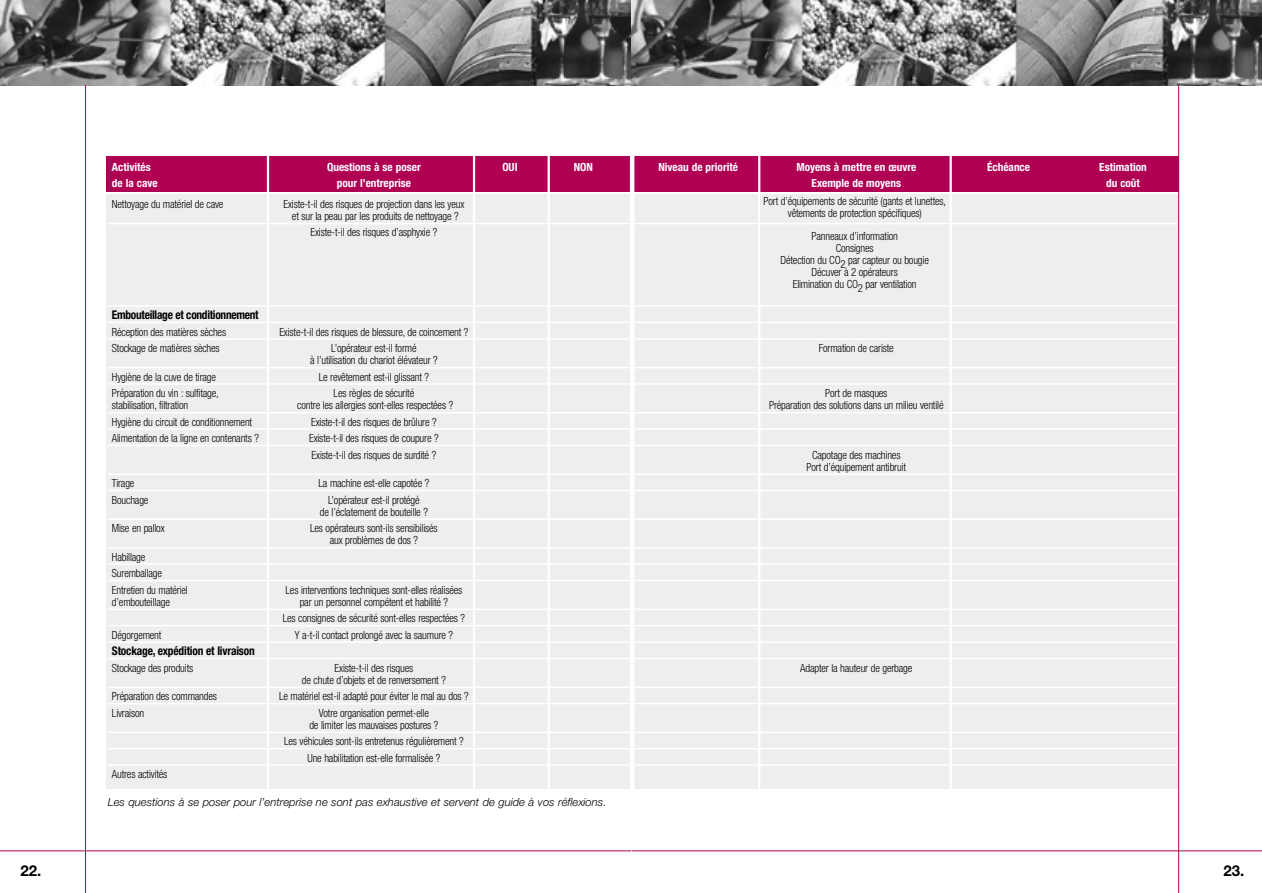
<style>
.page{position:relative;width:1262px;height:893px;background:#fff}
.page>*{position:absolute;margin:0;border:0;box-sizing:border-box;transform-origin:0 0}
.t1{font:700 15px "Helvetica Neue";color:#000}
.t2{font:700 condensed 12px "Helvetica Neue";letter-spacing:-.025em;color:#000;scale:.95 1}
.t3{font:300 condensed 11.25px/12px "Helvetica Neue";letter-spacing:-.015em;color:#000;text-align:center;scale:.95 1}
.t4{font:700 condensed 11.25px "Helvetica Neue";color:#fff}
.t5{font:italic 300 11.25px "Helvetica Neue";color:#000}
</style>
<div class="page">
<hr style="left:0;top:850px;width:631px;height:1px;background:#af0054">
<img style="left:0;top:0;width:631px;height:85px">
<hr style="left:85px;top:85px;width:1px;height:807px;background:#af0054">
<hr style="left:632px;top:850px;width:629px;height:1px;background:#af0054">
<svg style="left:631px;top:0;width:630px;height:85px;background:#7b7b7b"></svg>
<div style="left:106px;top:194px;width:1072px;height:594px;background:#eee"></div>
<div style="left:106px;top:157px;width:1072px;height:35px;background:#af0054"></div>
<hr style="left:108px;top:223px;width:1069px;height:1px;background:#fff">
<hr style="left:108px;top:305px;width:1069px;height:1px;background:#fff">
<hr style="left:108px;top:321px;width:1069px;height:2px;background:#fff">
<hr style="left:108px;top:338px;width:1069px;height:1px;background:#fff">
<hr style="left:108px;top:367px;width:1069px;height:1px;background:#fff">
<hr style="left:108px;top:383px;width:1069px;height:1px;background:#fff">
<hr style="left:108px;top:412px;width:1069px;height:1px;background:#fff">
<hr style="left:108px;top:428px;width:1069px;height:1px;background:#fff">
<hr style="left:108px;top:444px;width:1069px;height:2px;background:#fff">
<hr style="left:108px;top:473px;width:1069px;height:2px;background:#fff">
<hr style="left:108px;top:489px;width:1069px;height:2px;background:#fff">
<hr style="left:108px;top:518px;width:1069px;height:2px;background:#fff">
<hr style="left:108px;top:547px;width:1069px;height:1px;background:#fff">
<hr style="left:108px;top:563px;width:1069px;height:1px;background:#fff">
<hr style="left:108px;top:579px;width:1069px;height:2px;background:#fff">
<hr style="left:108px;top:608px;width:1069px;height:2px;background:#fff">
<hr style="left:108px;top:624px;width:1069px;height:2px;background:#fff">
<hr style="left:108px;top:641px;width:1069px;height:1px;background:#fff">
<hr style="left:108px;top:657px;width:1069px;height:2px;background:#fff">
<hr style="left:108px;top:686px;width:1069px;height:2px;background:#fff">
<hr style="left:108px;top:702px;width:1069px;height:2px;background:#fff">
<hr style="left:108px;top:731px;width:1069px;height:2px;background:#fff">
<hr style="left:108px;top:747px;width:1069px;height:2px;background:#fff">
<hr style="left:108px;top:764px;width:1069px;height:1px;background:#fff">
<hr style="left:267px;top:154px;width:2px;height:638px;background:#fff">
<hr style="left:473px;top:154px;width:2px;height:638px;background:#fff">
<hr style="left:547px;top:154px;width:3px;height:641px;background:#fff">
<hr style="left:630px;top:154px;width:4px;height:643px;background:#fff">
<hr style="left:758px;top:156px;width:2px;height:649px;background:#fff">
<hr style="left:949px;top:154px;width:2px;height:647px;background:#fff">
<hr style="left:1178px;top:85px;width:1px;height:807px;background:#af0054">
<p class="t4" style="left:112px;top:163px;width:40px">Activités</p>
<p class="t4" style="left:327px;top:163px;width:95px">Questions à se poser</p>
<p class="t4" style="left:502px;top:163px;width:17px">OUI</p>
<p class="t4" style="left:574px;top:163px;width:21px">NON</p>
<p class="t4" style="left:658px;top:163px;width:81px">Niveau de priorité</p>
<p class="t4" style="left:796px;top:163px;width:121px">Moyens à mettre en œuvre</p>
<p class="t4" style="left:987px;top:163px;width:44px">Échéance</p>
<p class="t4" style="left:1099px;top:163px;width:49px">Estimation</p>
<p class="t4" style="left:112px;top:179px;width:47px">de la cave</p>
<p class="t4" style="left:337px;top:179px;width:76px">pour l’entreprise</p>
<p class="t4" style="left:811px;top:179px;width:91px">Exemple de moyens</p>
<p class="t4" style="left:1106px;top:179px;width:35px">du coût</p>
<p class="t3" style="left:112px;top:199px;width:119px">Nettoyage du matériel de cave</p>
<p class="t3" style="left:283px;top:199px;width:192px">Existe-t-il des risques de projection dans les yeux</p>
<p class="t3" style="left:854px;top:199px;width:6px">s</p>
<p class="t3" style="left:292px;top:209px;width:177px;line-height:16.5px">et sur la peau par les produits de nettoyage ?<br>Existe-t-il des risques d’asphyxie ?</p>
<p class="t3" style="left:763px;top:196px;width:194px">Port d’équipements de sécurité (gants et lunettes, vêtements de protection spécifiques)</p>
<p class="t3" style="left:780px;top:231px;width:158px">Panneaux d’information<br>Consignes<br>Détection du CO2 par capteur ou bougie<br>Décuver à 2 opérateurs<br>Elimination du CO2 par ventilation</p>
<p class="t2" style="left:112px;top:310px;width:156px">Embouteillage et conditionnement</p>
<p class="t3" style="left:112px;top:326px;width:122px">Réception des matières sèches</p>
<p class="t3" style="left:279px;top:326px;width:200px">Existe-t-il des risques de blessure, de coincement ?</p>
<p class="t3" style="left:112px;top:343px;width:115px">Stockage de matières sèches</p>
<p class="t3" style="left:331px;top:343px;width:91px">L’opérateur est-il formé</p>
<p class="t3" style="left:819px;top:343px;width:80px">Formation de cariste</p>
<p class="t3" style="left:310px;top:355px;width:136px">à l’utilisation du chariot élévateur ?</p>
<p class="t3" style="left:112px;top:371px;width:111px">Hygiène de la cuve de tirage</p>
<p class="t3" style="left:319px;top:371px;width:118px">Le revêtement est-il glissant ?</p>
<p class="t3" style="left:112px;top:388px;width:114px">Préparation du vin : sulfitage,</p>
<p class="t3" style="left:334px;top:388px;width:86px">Les règles de sécurité</p>
<p class="t3" style="left:825px;top:388px;width:67px">Port de masques</p>
<p class="t3" style="left:112px;top:400px;width:82px">stabilisation, filtration</p>
<p class="t3" style="left:297px;top:400px;width:166px">contre les allergies sont-elles respectées ?</p>
<p class="t3" style="left:769px;top:400px;width:185px">Préparation des solutions dans un milieu ventilé</p>
<p class="t3" style="left:112px;top:416px;width:149px">Hygiène du circuit de conditionnement</p>
<p class="t3" style="left:311px;top:416px;width:134px">Existe-t-il des risques de brûlure ?</p>
<p class="t3" style="left:112px;top:433px;width:156px">Alimentation de la ligne en contenants ?</p>
<p class="t3" style="left:309px;top:431px;width:138px;line-height:16.5px;text-align:left">Existe-t-il des risques de coupure ?<br>Existe-t-il des risques de surdité ?</p>
<p class="t3" style="left:806px;top:449px;width:106px">Capotage des machines<br>Port d’équipement antibruit</p>
<p class="t3" style="left:112px;top:478px;width:25px">Tirage</p>
<p class="t3" style="left:318px;top:478px;width:118px">La machine est-elle capotée ?</p>
<p class="t3" style="left:112px;top:494px;width:40px">Bouchage</p>
<p class="t3" style="left:320px;top:494px;width:115px">L’opérateur est-il protégé<br>de l’éclatement de bouteille ?</p>
<p class="t3" style="left:112px;top:523px;width:57px">Mise en pallox</p>
<p class="t3" style="left:310px;top:523px;width:136px">Les opérateurs sont-ils sensibilisés aux problèmes de dos ?</p>
<p class="t3" style="left:112px;top:549px;width:81px;line-height:16.5px;text-align:left">Habillage<br>Suremballage<br>Entretien du matériel</p>
<p class="t3" style="left:285px;top:584px;width:187px">Les interventions techniques sont-elles réalisées</p>
<p class="t3" style="left:112px;top:596px;width:62px">d’embouteillage</p>
<p class="t3" style="left:283px;top:594px;width:193px;line-height:16.5px">par un personnel compétent et habilité ?<br>Les consignes de sécurité sont-elles respectées ?</p>
<p class="t3" style="left:112px;top:629px;width:54px">Dégorgement</p>
<p class="t3" style="left:295px;top:629px;width:168px">Y a-t-il contact prolongé avec la saumure ?</p>
<p class="t2" style="left:112px;top:646px;width:152px">Stockage, expédition et livraison</p>
<p class="t3" style="left:112px;top:662px;width:87px">Stockage des produits</p>
<p class="t3" style="left:334px;top:662px;width:84px">Existe-t-il des risques</p>
<p class="t3" style="left:800px;top:662px;width:119px">Adapter la hauteur de gerbage</p>
<p class="t3" style="left:302px;top:674px;width:153px">de chute d’objets et de renversement ?</p>
<p class="t3" style="left:112px;top:691px;width:112px">Préparation des commandes</p>
<p class="t3" style="left:279px;top:691px;width:201px">Le matériel est-il adapté pour éviter le mal au dos ?</p>
<p class="t3" style="left:112px;top:707px;width:35px">Livraison</p>
<p class="t3" style="left:309px;top:707px;width:137px">Votre organisation permet-elle<br>de limiter les mauvaises postures ?</p>
<p class="t3" style="left:284px;top:734px;width:190px;line-height:16.5px">Les véhicules sont-ils entretenus régulièrement ?<br>Une habilitation est-elle formalisée ?</p>
<p class="t3" style="left:112px;top:769px;width:60px">Autres activités</p>
<p class="t5" style="left:108px;top:797px;width:500px">Les questions à se poser pour l’entreprise ne sont pas exhaustive et servent de guide à vos réflexions.</p>
<h1 class="t1" style="left:21px;top:865px;width:22px">22.</h1>
<h1 class="t1" style="left:1223px;top:865px;width:22px">23.</h1>
</div>
